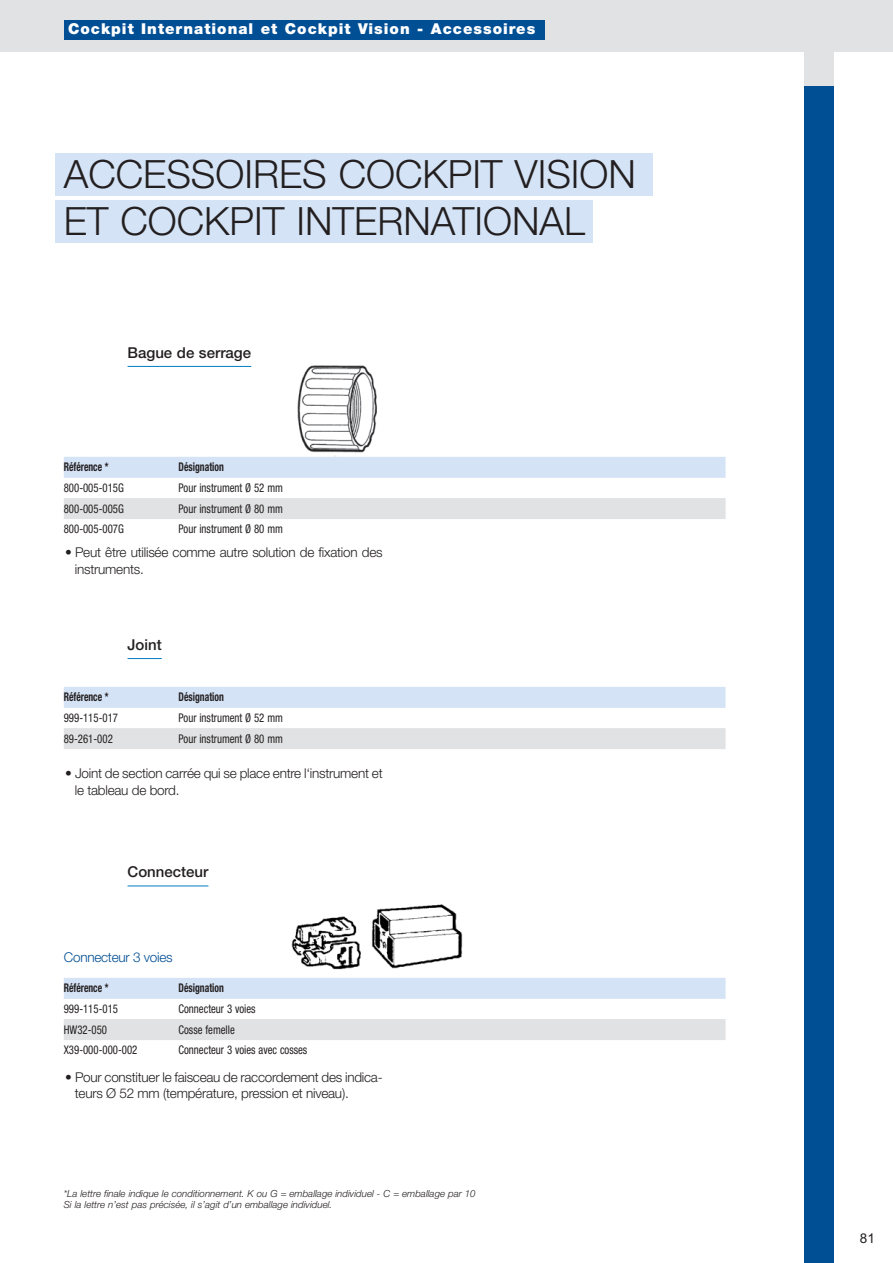
<style>
.page{position:relative;width:893px;height:1263px;background:#fff}
.page>*{position:absolute;margin:0;border:0;box-sizing:border-box;transform-origin:0 0}
.t1{font:300 39px/46.8px "Helvetica Neue";color:#231f20}
.t2{font:900 15px "Helvetica Neue";letter-spacing:.065em;color:#fff}
.t3{font:500 15px "Helvetica Neue";color:#231f20}
.t4{font:300 13.5px/16.8px "Helvetica Neue";letter-spacing:-.015em;color:#231f20}
.t5{font:300 13.5px "Helvetica Neue";letter-spacing:-.015em;color:#004e94}
.t6{font:13.5px "Arial";color:#231f20}
.t7{font:condensed 12px "Helvetica Neue";color:#231f20;scale:.9 1}
.t8{font:700 condensed 12px "Helvetica Neue";color:#231f20;scale:.8 1}
.t9{font:italic 300 9.75px/11.7px "Helvetica Neue";color:#231f20}
</style>
<div class="page">
<div style="left:0;top:0;width:893px;height:51px;background:#e1e2e3"></div>
<div style="left:804px;top:85px;width:29px;height:1178px;background:#004e94"></div>
<div style="left:804px;top:51px;width:29px;height:34px;background:#e1e2e3"></div>
<img style="left:297px;top:365px;width:80px;height:92px">
<div style="left:64px;top:457px;width:662px;height:21px;background:#d4e3f5"></div>
<div style="left:64px;top:498px;width:662px;height:21px;background:#e1e2e3"></div>
<img style="left:291px;top:904px;width:172px;height:66px">
<div style="left:64px;top:978px;width:662px;height:21px;background:#d4e3f5"></div>
<div style="left:64px;top:1019px;width:662px;height:21px;background:#e1e2e3"></div>
<div style="left:64px;top:687px;width:662px;height:21px;background:#d4e3f5"></div>
<div style="left:64px;top:728px;width:662px;height:21px;background:#e1e2e3"></div>
<div style="left:55px;top:153px;width:598px;height:43px;background:#d4e3f5"></div>
<div style="left:55px;top:200px;width:538px;height:42px;background:#d4e3f5"></div>
<hr style="left:128px;top:366px;width:123px;height:1px;background:#037bc1">
<hr style="left:128px;top:658px;width:34px;height:1px;background:#037bc1">
<hr style="left:128px;top:885px;width:80px;height:1px;background:#037bc1">
<div style="left:64px;top:20px;width:480px;height:20px;background:#004e94"></div>
<p class="t2" style="left:68px;top:24px;width:469px">Cockpit International et Cockpit Vision - Accessoires</p>
<h1 class="t1" style="left:64px;top:155px;width:574px">ACCESSOIRES COCKPIT VISION<br>ET COCKPIT INTERNATIONAL</h1>
<p class="t3" style="left:128px;top:347px;width:125px">Bague de serrage</p>
<p class="t8" style="left:64px;top:463px;width:57px">Référence *</p>
<p class="t8" style="left:179px;top:463px;width:58px">Désignation</p>
<p class="t7" style="left:64px;top:483px;width:68px">800-005-015G</p>
<p class="t7" style="left:179px;top:483px;width:117px">Pour instrument Ø 52 mm</p>
<p class="t7" style="left:64px;top:504px;width:68px">800-005-005G</p>
<p class="t7" style="left:179px;top:504px;width:117px">Pour instrument Ø 80 mm</p>
<p class="t7" style="left:64px;top:525px;width:68px">800-005-007G</p>
<p class="t7" style="left:179px;top:525px;width:117px">Pour instrument Ø 80 mm</p>
<p class="t4" style="left:75px;top:545px;width:309px;text-indent:-10px">• Peut être utilisée comme autre solution de fixation des instruments.</p>
<p class="t3" style="left:128px;top:639px;width:36px">Joint</p>
<p class="t8" style="left:64px;top:693px;width:57px">Référence *</p>
<p class="t8" style="left:179px;top:693px;width:58px">Désignation</p>
<p class="t7" style="left:64px;top:713px;width:62px">999-115-017</p>
<p class="t7" style="left:179px;top:713px;width:117px">Pour instrument Ø 52 mm</p>
<p class="t7" style="left:64px;top:734px;width:56px">89-261-002</p>
<p class="t7" style="left:179px;top:734px;width:117px">Pour instrument Ø 80 mm</p>
<p class="t4" style="left:75px;top:766px;width:309px;text-indent:-10px">• Joint de section carrée qui se place entre l‘instrument et le tableau de bord.</p>
<p class="t3" style="left:128px;top:866px;width:82px">Connecteur</p>
<p class="t5" style="left:64px;top:952px;width:110px">Connecteur 3 voies</p>
<p class="t8" style="left:64px;top:984px;width:57px">Référence *</p>
<p class="t8" style="left:179px;top:984px;width:58px">Désignation</p>
<p class="t7" style="left:64px;top:1004px;width:62px">999-115-015</p>
<p class="t7" style="left:179px;top:1004px;width:87px">Connecteur 3 voies</p>
<p class="t7" style="left:64px;top:1025px;width:50px">HW32-050</p>
<p class="t7" style="left:179px;top:1025px;width:64px">Cosse femelle</p>
<p class="t7" style="left:64px;top:1046px;width:83px">X39-000-000-002</p>
<p class="t7" style="left:179px;top:1046px;width:145px">Connecteur 3 voies avec cosses</p>
<p class="t4" style="left:75px;top:1069px;width:309px;text-indent:-10px">• Pour constituer le faisceau de raccordement des indica&shy;teurs Ø 52 mm (température, pression et niveau).</p>
<p class="t9" style="left:64px;top:1188px;width:413px">*La lettre finale indique le conditionnement. K ou G = emballage individuel - C = emballage par 10<br>Si la lettre n’est pas précisée, il s’agit d’un emballage individuel.</p>
<p class="t6" style="left:860px;top:1230px;width:17px">81</p>
</div>
